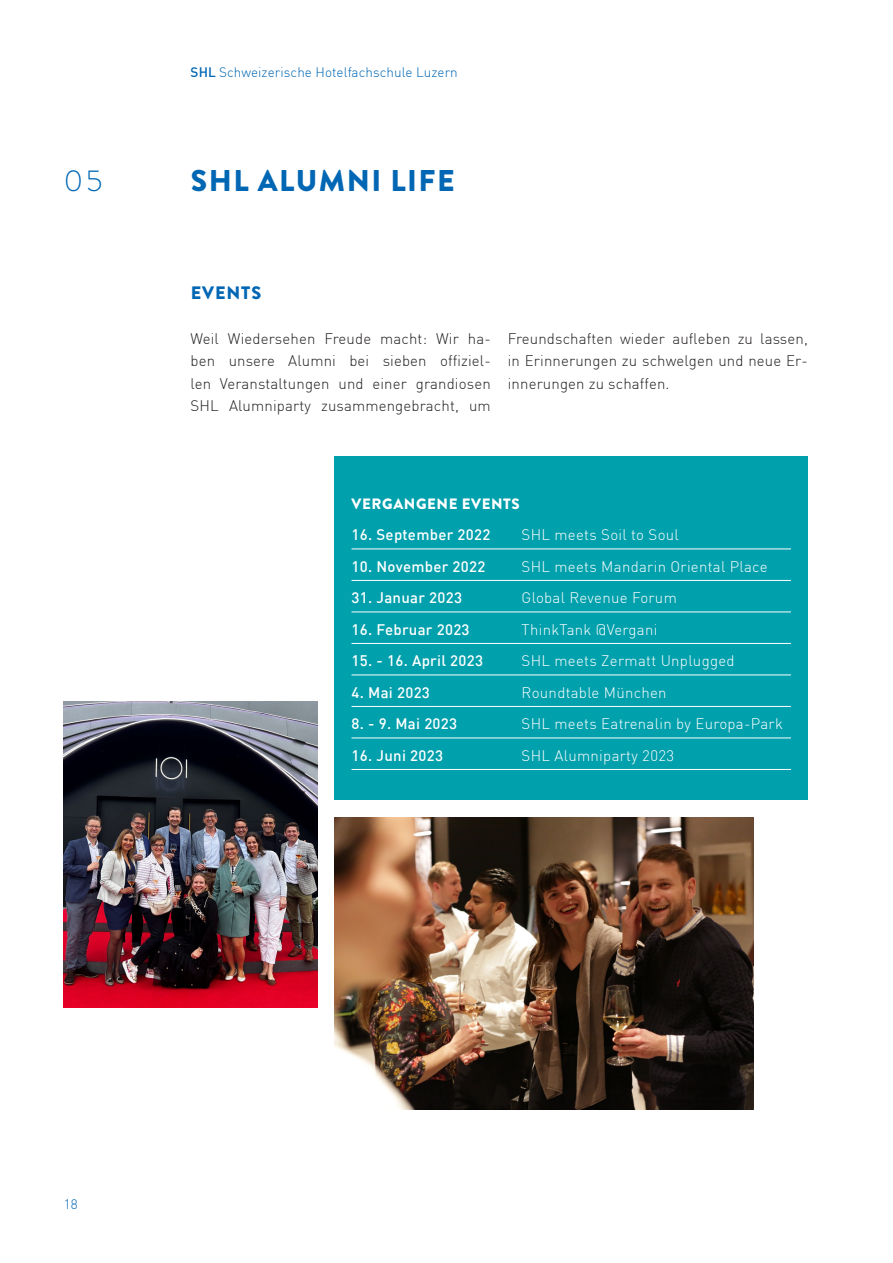
<style>
.page{position:relative;width:893px;height:1263px;background:#fff}
.page>*{position:absolute;margin:0;border:0;box-sizing:border-box;transform-origin:0 0}
.t1{font:900 30px "Brandon Grotesque";letter-spacing:.05em;color:#0166b3}
.t2{font:300 30px "Brandon Grotesque";color:#0166b3}
.t3{font:900 18px "Brandon Grotesque";letter-spacing:.05em;color:#0166b3}
.Lauftext{font:300 15px/22.5px "DIN";letter-spacing:.01em;color:#231f20;text-align:justify}
.Lauftext_Kasten{font:300 15px "DIN";letter-spacing:.02em;color:#fff}
.Lauftext_Kasten-2{font:500 15px "DIN";letter-spacing:.02em;color:#fff}
.Lauftext_Kasten-3{font:900 15px "Brandon Grotesque";letter-spacing:.04em;color:#fff}
.t4{font:300 13.5px "DIN";letter-spacing:.005em;color:#0166b3}
.s1{font-weight:500}
</style>
<div class="page">
<img style="left:334px;top:817px;width:419px;height:293px">
<div style="left:334px;top:456px;width:474px;height:344px;background:#00a0ac"></div>
<hr style="left:351px;top:549px;width:440px;height:1px;background:#fff">
<hr style="left:351px;top:580px;width:440px;height:1px;background:#fff">
<hr style="left:351px;top:612px;width:440px;height:1px;background:#fff">
<hr style="left:351px;top:643px;width:440px;height:1px;background:#fff">
<hr style="left:351px;top:675px;width:440px;height:1px;background:#fff">
<hr style="left:351px;top:706px;width:440px;height:1px;background:#fff">
<hr style="left:351px;top:738px;width:440px;height:1px;background:#fff">
<hr style="left:351px;top:769px;width:440px;height:1px;background:#fff">
<img style="left:64px;top:702px;width:253px;height:306px">
<p class="t4" style="left:191px;top:64px;width:269px"><span class="s1">SHL</span> Schweizerische Hotelfachschule Luzern</p>
<p class="t2" style="left:64px;top:160px;width:40px">05</p>
<p class="t1" style="left:191px;top:159px;width:265px">SHL ALUMNI LIFE</p>
<p class="t3" style="left:191px;top:280px;width:72px">EVENTS</p>
<p class="Lauftext" style="left:191px;top:327px;width:302px">Weil Wiedersehen Freude macht: Wir ha&shy;ben unsere Alumni bei sieben offiziel&shy;len Veranstaltungen und einer grandiosen SHL Alumniparty zusammengebracht, um</p>
<p class="Lauftext" style="left:508px;top:327px;width:302px">Freundschaften wieder aufleben zu lassen, in Erinnerungen zu schwelgen und neue Er&shy;innerungen zu schaffen.</p>
<p class="t4" style="left:64px;top:1195px;width:15px">18</p>
<p class="Lauftext_Kasten-3" style="left:352px;top:493px;width:170px">VERGANGENE EVENTS</p>
<p class="Lauftext_Kasten-2" style="left:351px;top:525px;width:140px">16. September 2022</p>
<p class="Lauftext_Kasten" style="left:522px;top:526px;width:159px">SHL meets Soil to Soul</p>
<p class="Lauftext_Kasten-2" style="left:351px;top:557px;width:135px">10. November 2022</p>
<p class="Lauftext_Kasten" style="left:522px;top:557px;width:247px">SHL meets Mandarin Oriental Place</p>
<p class="Lauftext_Kasten-2" style="left:351px;top:588px;width:112px">31. Januar 2023</p>
<p class="Lauftext_Kasten" style="left:522px;top:589px;width:157px">Global Revenue Forum</p>
<p class="Lauftext_Kasten-2" style="left:351px;top:620px;width:120px">16. Februar 2023</p>
<p class="Lauftext_Kasten" style="left:522px;top:620px;width:137px">ThinkTank @Vergani</p>
<p class="Lauftext_Kasten-2" style="left:351px;top:651px;width:133px">15. - 16. April 2023</p>
<p class="Lauftext_Kasten" style="left:522px;top:652px;width:215px">SHL meets Zermatt Unplugged</p>
<p class="Lauftext_Kasten-2" style="left:351px;top:683px;width:80px">4. Mai 2023</p>
<p class="Lauftext_Kasten" style="left:522px;top:683px;width:147px">Roundtable München</p>
<p class="Lauftext_Kasten-2" style="left:351px;top:714px;width:107px">8. - 9. Mai 2023</p>
<p class="Lauftext_Kasten" style="left:522px;top:715px;width:263px">SHL meets Eatrenalin by Europa-Park</p>
<p class="Lauftext_Kasten-2" style="left:351px;top:746px;width:93px">16. Juni 2023</p>
<p class="Lauftext_Kasten" style="left:522px;top:746px;width:154px">SHL Alumniparty 2023</p>
</div>
